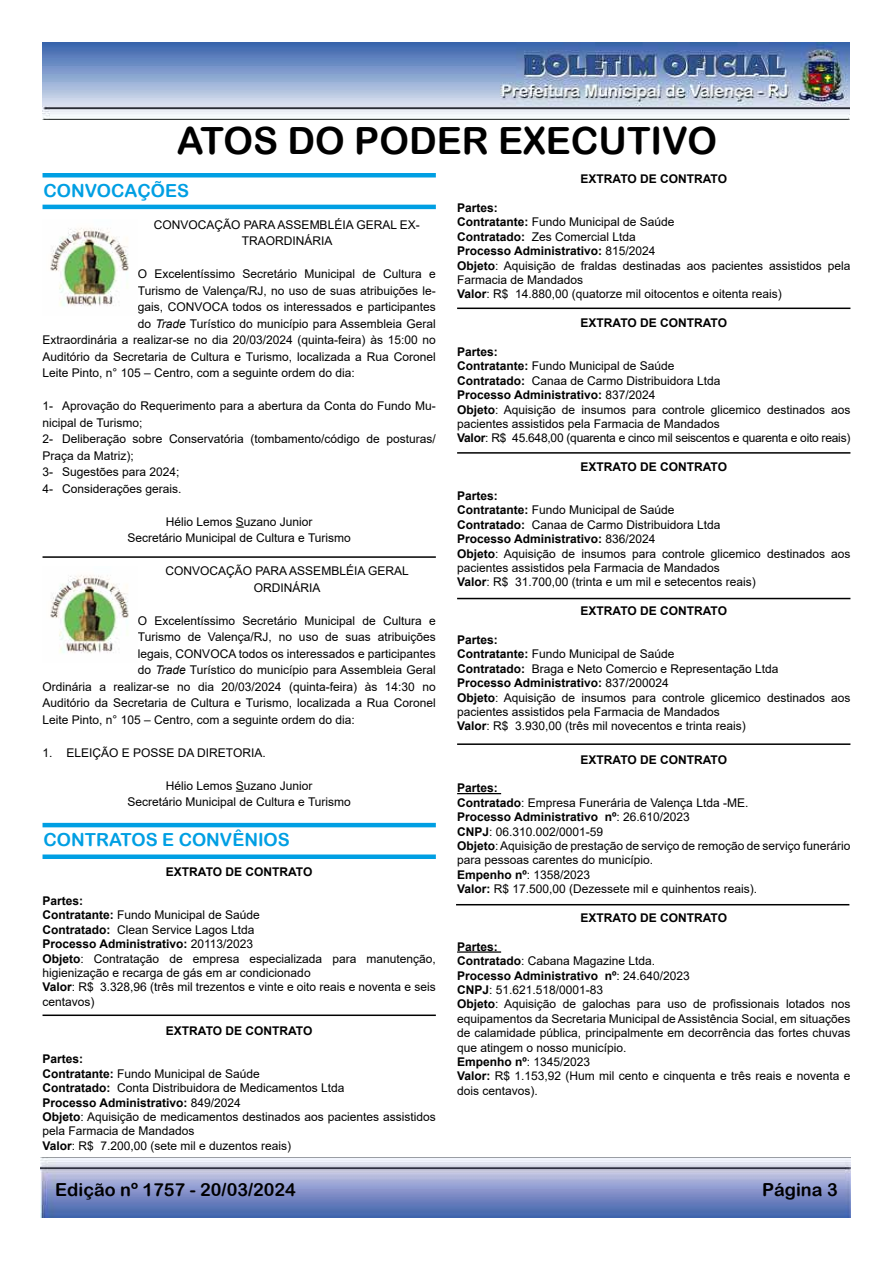
<style>
.page{position:relative;width:893px;height:1263px;background:#fff}
.page>*{position:absolute;margin:0;border:0;box-sizing:border-box;transform-origin:0 0}
.t1{font:37.5px "Arial Rounded MT Bold";color:#000}
.t2{font:18px "Arial Rounded MT Bold";color:#000}
.t3{font:18px "Arial Rounded MT Bold";color:#009fe3}
.t4{font:12px/14.4px "Arial";color:#000}
.t5{font:700 12px "Arial";color:#000}
.s1{font-style:italic}
.s2{font-weight:700}
</style>
<div class="page">
<img style="left:43px;top:43px;width:806px;height:76px">
<img style="left:40px;top:1158px;width:811px;height:60px">
<hr style="left:43px;top:205px;width:393px;height:4px;background:#009fe3">
<hr style="left:43px;top:173px;width:393px;height:4px;background:#009fe3">
<img style="left:50px;top:227px;width:79px;height:79px">
<hr style="left:43px;top:556px;width:393px;height:2px;background:#000">
<img style="left:50px;top:574px;width:79px;height:79px">
<div style="left:43px;top:854px;width:393px;height:5px;background:#009fe3"></div>
<hr style="left:43px;top:823px;width:393px;height:4px;background:#009fe3">
<hr style="left:43px;top:1014px;width:393px;height:2px;background:#000">
<hr style="left:457px;top:308px;width:393px;height:1px;background:#000">
<hr style="left:457px;top:452px;width:393px;height:2px;background:#000">
<hr style="left:457px;top:598px;width:393px;height:1px;background:#000">
<hr style="left:457px;top:743px;width:393px;height:2px;background:#000">
<hr style="left:457px;top:793px;width:44px;height:1px;background:#000">
<hr style="left:457px;top:951px;width:44px;height:2px;background:#000">
<hr style="left:456px;top:904px;width:393px;height:1px;background:#000">
<h1 class="t1" style="left:177px;top:118px;width:542px">ATOS DO PODER EXECUTIVO</h1>
<h2 class="t3" style="left:44px;top:180px;width:147px">CONVOCAÇÕES</h2>
<p class="t4" style="left:154px;top:216px;width:268px;line-height:16.5px;text-align:center">CONVOCAÇÃO PARA ASSEMBLÉIA GERAL EX-<br>TRAORDINÁRIA</p>
<p class="t4" style="left:138px;top:267px;width:299px">O Excelentíssimo Secretário Municipal de Cultura e</p>
<p class="t4" style="left:138px;top:283px;width:299px">Turismo de Valença/RJ, no uso de suas atribuições le-</p>
<p class="t4" style="left:138px;top:300px;width:299px">gais, CONVOCA todos os interessados e participantes</p>
<p class="t4" style="left:138px;top:316px;width:299px">do <span class="s1">Trade</span> Turístico do município para Assembleia Geral</p>
<p class="t4" style="left:43px;top:333px;width:395px">Extraordinária a realizar-se no dia 20/03/2024 (quinta-feira) às 15:00 no</p>
<p class="t4" style="left:43px;top:349px;width:395px">Auditório da Secretaria de Cultura e Turismo, localizada a Rua Coronel</p>
<p class="t4" style="left:43px;top:366px;width:314px">Leite Pinto, n° 105 – Centro, com a seguinte ordem do dia:</p>
<p class="t4" style="left:43px;top:398px;width:395px;line-height:16.5px">1- Aprovação do Requerimento para a abertura da Conta do Fundo Mu&shy;nicipal de Turismo;<br>2- Deliberação sobre Conservatória (tombamento/código de posturas/ Praça da Matriz);<br>3- Sugestões para 2024;<br>4- Considerações gerais.</p>
<p class="t4" style="left:127px;top:513px;width:225px;line-height:16.5px;text-align:center">Hélio Lemos Suzano Junior<br>Secretário Municipal de Cultura e Turismo</p>
<p class="t4" style="left:165px;top:563px;width:245px;line-height:16.5px;text-align:center">CONVOCAÇÃO PARA ASSEMBLÉIA GERAL<br>ORDINÁRIA</p>
<p class="t4" style="left:138px;top:613px;width:299px">O Excelentíssimo Secretário Municipal de Cultura e</p>
<p class="t4" style="left:138px;top:630px;width:299px">Turismo de Valença/RJ, no uso de suas atribuições</p>
<p class="t4" style="left:138px;top:646px;width:299px">legais, CONVOCA todos os interessados e participantes</p>
<p class="t4" style="left:138px;top:663px;width:299px">do <span class="s1">Trade</span> Turístico do município para Assembleia Geral</p>
<p class="t4" style="left:43px;top:679px;width:395px">Ordinária a realizar-se no dia 20/03/2024 (quinta-feira) às 14:30 no</p>
<p class="t4" style="left:43px;top:696px;width:395px">Auditório da Secretaria de Cultura e Turismo, localizada a Rua Coronel</p>
<p class="t4" style="left:43px;top:712px;width:314px">Leite Pinto, n° 105 – Centro, com a seguinte ordem do dia:</p>
<p class="t4" style="left:43px;top:745px;width:225px">1. ELEIÇÃO E POSSE DA DIRETORIA.</p>
<p class="t4" style="left:127px;top:777px;width:225px;line-height:16.5px;text-align:center">Hélio Lemos Suzano Junior<br>Secretário Municipal de Cultura e Turismo</p>
<h2 class="t3" style="left:44px;top:829px;width:248px">CONTRATOS E CONVÊNIOS</h2>
<p class="t5" style="left:166px;top:863px;width:148px">EXTRATO DE CONTRATO</p>
<p class="t4" style="left:43px;top:893px;width:395px"><span class="s2">Partes:<br>Contratante:</span> Fundo Municipal de Saúde<br><span class="s2">Contratado:</span> Clean Service Lagos Ltda<br><span class="s2">Processo Administrativo:</span> 20113/2023<br><span class="s2">Objeto</span>: Contratação de empresa especializada para manutenção, higienização e recarga de gás em ar condicionado<br><span class="s2">Valor</span>: R$ 3.328,96 (três mil trezentos e vinte e oito reais e noventa e seis centavos)</p>
<p class="t5" style="left:166px;top:1022px;width:148px">EXTRATO DE CONTRATO</p>
<p class="t4" style="left:43px;top:1052px;width:395px"><span class="s2">Partes:<br>Contratante:</span> Fundo Municipal de Saúde<br><span class="s2">Contratado:</span> Conta Distribuidora de Medicamentos Ltda<br><span class="s2">Processo Administrativo:</span> 849/2024<br><span class="s2">Objeto</span>: Aquisição de medicamentos destinados aos pacientes assistidos pela Farmacia de Mandados<br><span class="s2">Valor</span>: R$ 7.200,00 (sete mil e duzentos reais)</p>
<p class="t5" style="left:581px;top:170px;width:148px">EXTRATO DE CONTRATO</p>
<p class="t4" style="left:457px;top:200px;width:395px"><span class="s2">Partes:<br>Contratante:</span> Fundo Municipal de Saúde<br><span class="s2">Contratado:</span> Zes Comercial Ltda<br><span class="s2">Processo Administrativo:</span> 815/2024<br><span class="s2">Objeto</span>: Aquisição de fraldas destinadas aos pacientes assistidos pela Farmacia de Mandados<br><span class="s2">Valor</span>: R$ 14.880,00 (quatorze mil oitocentos e oitenta reais)</p>
<p class="t5" style="left:581px;top:314px;width:148px">EXTRATO DE CONTRATO</p>
<p class="t4" style="left:457px;top:344px;width:395px"><span class="s2">Partes:<br>Contratante:</span> Fundo Municipal de Saúde<br><span class="s2">Contratado:</span> Canaa de Carmo Distribuidora Ltda<br><span class="s2">Processo Administrativo:</span> 837/2024<br><span class="s2">Objeto</span>: Aquisição de insumos para controle glicemico destinados aos pacientes assistidos pela Farmacia de Mandados<br><span class="s2">Valor</span>: R$ 45.648,00 (quarenta e cinco mil seiscentos e quarenta e oito reais)</p>
<p class="t5" style="left:581px;top:458px;width:148px">EXTRATO DE CONTRATO</p>
<p class="t4" style="left:457px;top:488px;width:395px"><span class="s2">Partes:<br>Contratante:</span> Fundo Municipal de Saúde<br><span class="s2">Contratado:</span> Canaa de Carmo Distribuidora Ltda<br><span class="s2">Processo Administrativo:</span> 836/2024<br><span class="s2">Objeto</span>: Aquisição de insumos para controle glicemico destinados aos pacientes assistidos pela Farmacia de Mandados<br><span class="s2">Valor</span>: R$ 31.700,00 (trinta e um mil e setecentos reais)</p>
<p class="t5" style="left:581px;top:602px;width:148px">EXTRATO DE CONTRATO</p>
<p class="t4" style="left:457px;top:632px;width:395px"><span class="s2">Partes:<br>Contratante:</span> Fundo Municipal de Saúde<br><span class="s2">Contratado:</span> Braga e Neto Comercio e Representação Ltda<br><span class="s2">Processo Administrativo:</span> 837/200024<br><span class="s2">Objeto</span>: Aquisição de insumos para controle glicemico destinados aos pacientes assistidos pela Farmacia de Mandados<br><span class="s2">Valor</span>: R$ 3.930,00 (três mil novecentos e trinta reais)</p>
<p class="t5" style="left:581px;top:751px;width:148px">EXTRATO DE CONTRATO</p>
<p class="t4" style="left:457px;top:781px;width:395px"><span class="s2">Partes:<br>Contratado</span>: Empresa Funerária de Valença Ltda -ME.<br><span class="s2">Processo Administrativo nº</span>: 26.610/2023<br><span class="s2">CNPJ</span>: 06.310.002/0001-59<br><span class="s2">Objeto</span>: Aquisição de prestação de serviço de remoção de serviço funerário para pessoas carentes do município.<br><span class="s2">Empenho nº</span>: 1358/2023<br><span class="s2">Valor:</span> R$ 17.500,00 (Dezessete mil e quinhentos reais).</p>
<p class="t5" style="left:581px;top:909px;width:148px">EXTRATO DE CONTRATO</p>
<p class="t4" style="left:457px;top:939px;width:395px"><span class="s2">Partes:<br>Contratado</span>: Cabana Magazine Ltda.<br><span class="s2">Processo Administrativo nº</span>: 24.640/2023<br><span class="s2">CNPJ</span>: 51.621.518/0001-83<br><span class="s2">Objeto</span>: Aquisição de galochas para uso de profissionais lotados nos equipamentos da Secretaria Municipal de Assistência Social, em situações de calamidade pública, principalmente em decorrência das fortes chuvas que atingem o nosso município.<br><span class="s2">Empenho nº</span>: 1345/2023<br><span class="s2">Valor:</span> R$ 1.153,92 (Hum mil cento e cinquenta e três reais e noventa e dois centavos).</p>
<h2 class="t2" style="left:55px;top:1179px;width:242px">Edição nº 1757 - 20/03/2024</h2>
<h2 class="t2" style="left:762px;top:1179px;width:77px">Página 3</h2>
</div>
